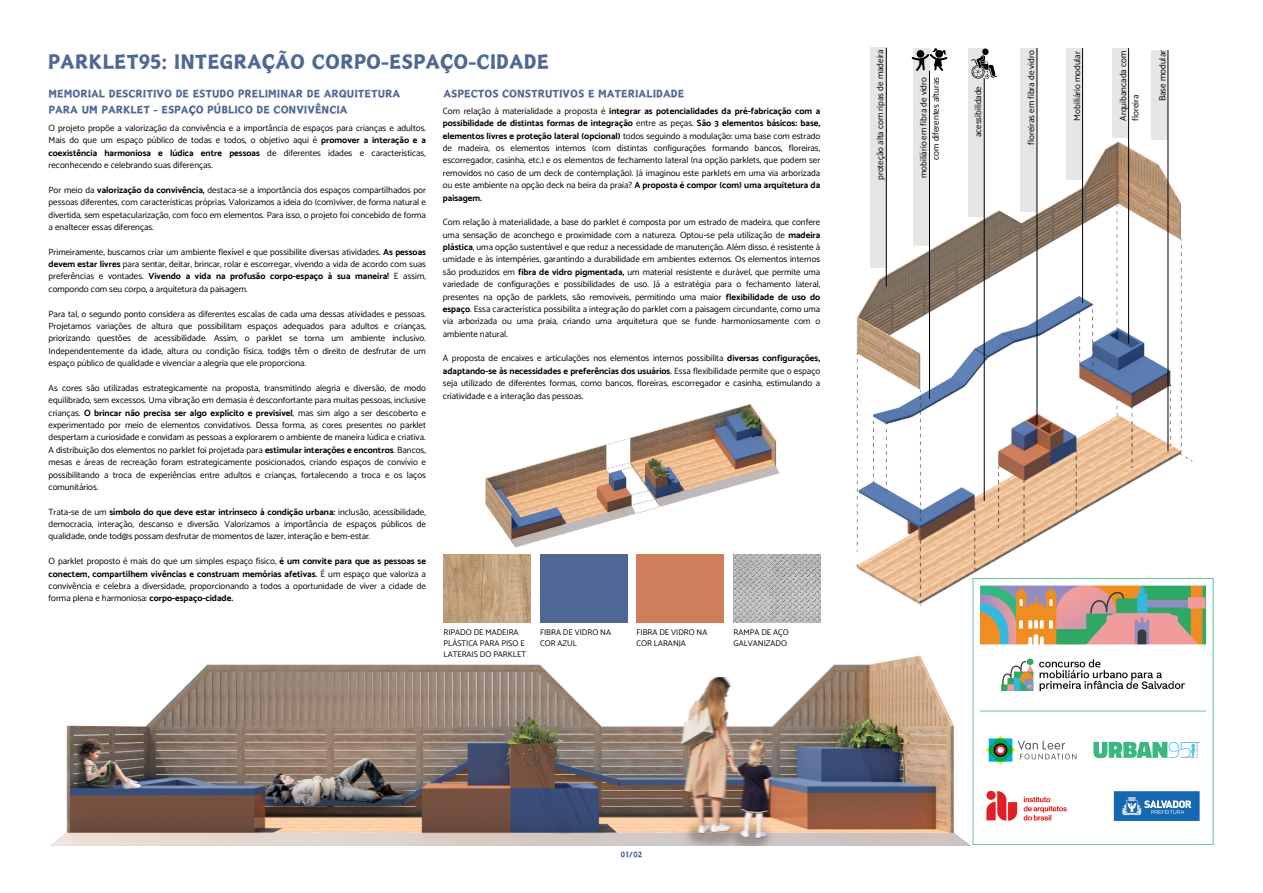
<style>
.page{position:relative;width:1263px;height:893px;background:#fff}
.page>*{position:absolute;margin:0;border:0;box-sizing:border-box;transform-origin:0 0}
.t1{font:22.5px "Canva Mountains And Seas";color:#4e6795}
.t2{font:12px/16.3px "Canva Mountains And Seas";color:#4e6795}
.t3{font:9px/12.4px "Catamaran";color:#000;text-align:justify}
.t4{font:9px "Canva Mountains And Seas";color:#4e6795}
.t5{font:8.25px/11.2px "Catamaran";color:#000}
.s1{font-weight:700}
</style>
<div class="page">
<img style="left:50px;top:47px;width:1164px;height:799px">
<img style="left:50px;top:623px;width:923px;height:222px">
<img style="left:475px;top:403px;width:313px;height:151px">
<img style="left:841px;top:130px;width:370px;height:480px">
<div style="left:540px;top:554px;width:87px;height:69px;background:#4e6795"></div>
<div style="left:636px;top:554px;width:88px;height:69px;background:#ce7e5b"></div>
<img style="left:443px;top:554px;width:88px;height:69px">
<img style="left:733px;top:554px;width:88px;height:69px">
<div style="left:968px;top:48px;width:16px;height:168px;background:#e8e5e5"></div>
<div style="left:913px;top:48px;width:16px;height:197px;background:#e8e5e5"></div>
<div style="left:870px;top:48px;width:16px;height:220px;background:#e8e5e5"></div>
<div style="left:1021px;top:48px;width:16px;height:163px;background:#e8e5e5"></div>
<svg style="left:971px;top:48px;width:26px;height:31px"></svg>
<svg style="left:911px;top:48px;width:36px;height:23px"></svg>
<hr style="left:886px;top:48px;width:1px;height:238px;background:#000">
<hr style="left:929px;top:71px;width:1px;height:328px;background:#000">
<hr style="left:1037px;top:48px;width:1px;height:376px;background:#000">
<hr style="left:984px;top:78px;width:1px;height:423px;background:#000">
<div style="left:1066px;top:48px;width:16px;height:132px;background:#e8e5e5"></div>
<hr style="left:1082px;top:48px;width:1px;height:255px;background:#000">
<div style="left:1112px;top:48px;width:16px;height:89px;background:#e8e5e5"></div>
<hr style="left:1128px;top:48px;width:1px;height:295px;background:#000">
<div style="left:1152px;top:50px;width:16px;height:89px;background:#e8e5e5"></div>
<hr style="left:1168px;top:50px;width:1px;height:401px;background:#000">
<p class="t1" style="left:48px;top:50px;width:503px">PARKLET95: INTEGRAÇÃO CORPO-ESPAÇO-CIDADE</p>
<p class="t2" style="left:49px;top:85px;width:353px">MEMORIAL DESCRITIVO DE ESTUDO PRELIMINAR DE ARQUITETURA<br>PARA UM PARKLET - ESPAÇO PÚBLICO DE CONVIVÊNCIA</p>
<p class="t3" style="left:49px;top:122px;width:379px">O projeto propõe a valorização da convivência e a importância de espaços para crianças e adultos.<br>Mais do que um espaço público de todas e todos, o objetivo aqui é <span class="s1">promover a interação e a coexistência harmoniosa e lúdica entre pessoas</span> de diferentes idades e características, reconhecendo e celebrando suas diferenças.</p>
<p class="t3" style="left:49px;top:183px;width:379px">Por meio da <span class="s1">valorização da convivência,</span> destaca-se a importância dos espaços compartilhados por pessoas diferentes, com características próprias. Valorizamos a ideia do (com)viver, de forma natural e divertida, sem espetacularização, com foco em elementos. Para isso, o projeto foi concebido de forma a enaltecer essas diferenças.</p>
<p class="t3" style="left:49px;top:245px;width:379px">Primeiramente, buscamos criar um ambiente flexível e que possibilite diversas atividades. <span class="s1">As pessoas devem estar livres</span> para sentar, deitar, brincar, rolar e escorregar, vivendo a vida de acordo com suas preferências e vontades. <span class="s1">Vivendo a vida na profusão corpo-espaço à sua maneira!</span> E assim, compondo com seu corpo, a arquitetura da paisagem.</p>
<p class="t3" style="left:49px;top:307px;width:379px">Para tal, o segundo ponto considera as diferentes escalas de cada uma dessas atividades e pessoas.<br>Projetamos variações de altura que possibilitam espaços adequados para adultos e crianças, priorizando questões de acessibilidade. Assim, o parklet se torna um ambiente inclusivo.<br>Independentemente da idade, altura ou condição física, tod@s têm o direito de desfrutar de um espaço público de qualidade e vivenciar a alegria que ele proporciona.</p>
<p class="t3" style="left:49px;top:381px;width:379px">As cores são utilizadas estrategicamente na proposta, transmitindo alegria e diversão, de modo equilibrado, sem excessos. Uma vibração em demasia é desconfortante para muitas pessoas, inclusive crianças. <span class="s1">O brincar não precisa ser algo explícito e previsível</span>, mas sim algo a ser descoberto e experimentado por meio de elementos convidativos. Dessa forma, as cores presentes no parklet despertam a curiosidade e convidam as pessoas a explorarem o ambiente de maneira lúdica e criativa.</p>
<p class="t3" style="left:49px;top:443px;width:379px">A distribuição dos elementos no parklet foi projetada para <span class="s1">estimular interações e encontros</span>. Bancos, mesas e áreas de recreação foram estrategicamente posicionados, criando espaços de convívio e possibilitando a troca de experiências entre adultos e crianças, fortalecendo a troca e os laços comunitários.</p>
<p class="t3" style="left:49px;top:505px;width:379px">Trata-se de um <span class="s1">símbolo do que deve estar intrínseco à condição urbana:</span> inclusão, acessibilidade, democracia, interação, descanso e diversão. Valorizamos a importância de espaços públicos de qualidade, onde tod@s possam desfrutar de momentos de lazer, interação e bem-estar.</p>
<p class="t3" style="left:49px;top:555px;width:379px">O parklet proposto é mais do que um simples espaço físico, <span class="s1">é um convite para que as pessoas se conectem, compartilhem vivências e construam memórias afetivas.</span> É um espaço que valoriza a convivência e celebra a diversidade, proporcionando a todos a oportunidade de viver a cidade de forma plena e harmoniosa: <span class="s1">corpo-espaço-cidade.</span></p>
<p class="t2" style="left:443px;top:85px;width:242px">ASPECTOS CONSTRUTIVOS E MATERIALIDADE</p>
<p class="t3" style="left:443px;top:105px;width:379px">Com relação à materialidade a proposta é <span class="s1">integrar as potencialidades da pré-fabricação com a possibilidade de distintas formas de integração</span> entre as peças. <span class="s1">São 3 elementos básicos: base, elementos livres e proteção lateral (opcional)</span> todos seguindo a modulação: uma base com estrado de madeira, os elementos internos (com distintas configurações formando bancos, floreiras, escorregador, casinha, etc.) e os elementos de fechamento lateral (na opção parklets, que podem ser removidos no caso de um deck de contemplação). Já imaginou este parklets em uma via arborizada ou este ambiente na opção deck na beira da praia? <span class="s1">A proposta é compor (com) uma arquitetura da paisagem.</span></p>
<p class="t3" style="left:443px;top:216px;width:379px">Com relação à materialidade, a base do parklet é composta por um estrado de madeira, que confere uma sensação de aconchego e proximidade com a natureza. Optou-se pela utilização de <span class="s1">madeira plástica</span>, uma opção sustentável e que reduz a necessidade de manutenção. Além disso, é resistente à umidade e às intempéries, garantindo a durabilidade em ambientes externos. Os elementos internos são produzidos em <span class="s1">fibra de vidro pigmentada,</span> um material resistente e durável, que permite uma variedade de configurações e possibilidades de uso. Já a estratégia para o fechamento lateral, presentes na opção de parklets, são removíveis, permitindo uma maior <span class="s1">flexibilidade de uso do espaço</span>. Essa característica possibilita a integração do parklet com a paisagem circundante, como uma via arborizada ou uma praia, criando uma arquitetura que se funde harmoniosamente com o ambiente natural.</p>
<p class="t3" style="left:443px;top:352px;width:379px">A proposta de encaixes e articulações nos elementos internos possibilita <span class="s1">diversas configurações, adaptando-se às necessidades e preferências dos usuários</span>. Essa flexibilidade permite que o espaço seja utilizado de diferentes formas, como bancos, floreiras, escorregador e casinha, estimulando a criatividade e a interação das pessoas.</p>
<p class="t5" style="left:443px;top:626px;width:84px">RIPADO DE MADEIRA<br>PLÁSTICA PARA PISO E<br>LATERAIS DO PARKLET</p>
<p class="t5" style="left:540px;top:626px;width:72px">FIBRA DE VIDRO NA<br>COR AZUL</p>
<p class="t5" style="left:636px;top:626px;width:72px">FIBRA DE VIDRO NA<br>COR LARANJA</p>
<p class="t5" style="left:733px;top:626px;width:57px">RAMPA DE AÇO<br>GALVANIZADO</p>
<p class="t3" style="left:874px;top:180px;width:132px;rotate:-90deg">proteção alta com ripas de madeira</p>
<p class="t3" style="left:917px;top:178px;width:103px;text-align:right;rotate:-90deg">mobiliário em fibra de vidro com diferentes alturas</p>
<p class="t3" style="left:972px;top:137px;width:53px;rotate:-90deg">acessibilidade</p>
<p class="t3" style="left:1025px;top:145px;width:96px;rotate:-90deg">floreiras em fibra de vidro</p>
<p class="t3" style="left:1071px;top:121px;width:71px;rotate:-90deg">Mobiliário modular</p>
<p class="t3" style="left:1117px;top:121px;width:71px;rotate:-90deg">Arquibancada com floreira</p>
<p class="t3" style="left:1156px;top:101px;width:53px;rotate:-90deg">Base modular</p>
<p class="t4" style="left:620px;top:849px;width:23px">01/02</p>
</div>
